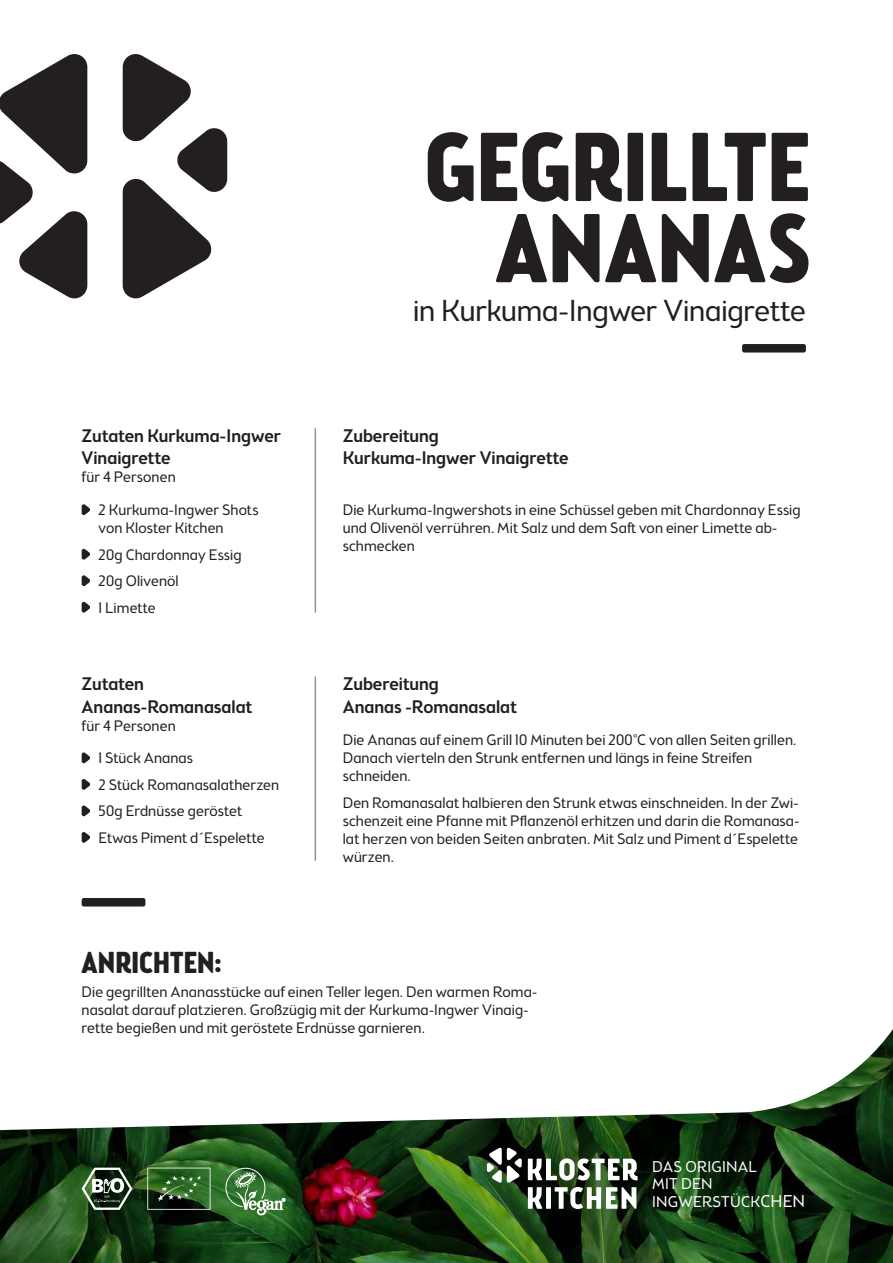
<style>
.page{position:relative;width:893px;height:1263px;background:#fff}
.page>*{position:absolute;margin:0;border:0;box-sizing:border-box;transform-origin:0 0}
.t1{font:700 96.6px/81.2px "Brooklyn Samuels Four";color:#231f20;text-align:right}
.t2{font:300 30px "Brooklyn Samuels Five";letter-spacing:-.005em;color:#231f20}
.t3{font:700 30px "Brooklyn Samuels Four";letter-spacing:.005em;color:#231f20}
.t4{font:500 18px/22.5px "Brooklyn Samuels Five";color:#231f20}
.t5{font:300 15.45px/16.6px "Brooklyn Samuels Five";letter-spacing:.015em;color:#fff}
.t6{font:300 15px/18px "Brooklyn Samuels Five";letter-spacing:.005em;color:#231f20}
.s1{font-size:16.95px}
</style>
<div class="page">
<img style="left:0;top:1029px;width:893px;height:234px">
<svg style="left:487px;top:1148px;width:35px;height:34px"></svg>
<svg style="left:528px;top:1187px;width:108px;height:22px"></svg>
<svg style="left:528px;top:1158px;width:110px;height:22px"></svg>
<svg style="left:0;top:54px;width:227px;height:244px"></svg>
<svg style="left:82px;top:1167px;width:50px;height:43px"></svg>
<svg style="left:147px;top:1167px;width:63px;height:43px;background:#386132"></svg>
<svg style="left:225px;top:1167px;width:60px;height:49px;background:#558752"></svg>
<hr style="left:315px;top:428px;width:1px;height:185px;background:#939598">
<hr style="left:315px;top:676px;width:1px;height:185px;background:#939598">
<div style="left:742px;top:344px;width:64px;height:8px;background:#231f20;border-radius:2px"></div>
<svg style="left:82px;top:504px;width:8px;height:11px"></svg>
<svg style="left:82px;top:549px;width:8px;height:11px"></svg>
<svg style="left:82px;top:575px;width:8px;height:11px"></svg>
<svg style="left:82px;top:602px;width:8px;height:11px"></svg>
<svg style="left:82px;top:752px;width:8px;height:11px"></svg>
<svg style="left:82px;top:779px;width:8px;height:11px"></svg>
<svg style="left:82px;top:805px;width:8px;height:11px"></svg>
<svg style="left:82px;top:832px;width:8px;height:11px"></svg>
<div style="left:82px;top:898px;width:63px;height:8px;background:#231f20;border-radius:2px"></div>
<p class="t4" style="left:82px;top:426px;width:201px">Zutaten Kurkuma-Ingwer<br>Vinaigrette</p>
<p class="t6" style="left:82px;top:469px;width:96px">für 4 Personen</p>
<p class="t6" style="left:99px;top:502px;width:161px">2 Kurkuma-Ingwer Shots von Kloster Kitchen</p>
<p class="t6" style="left:99px;top:542px;width:144px;line-height:26.5px">20g Chardonnay Essig<br>20g Olivenöl<br>1 Limette</p>
<p class="t4" style="left:82px;top:674px;width:172px">Zutaten<br>Ananas-Romanasalat</p>
<p class="t6" style="left:82px;top:717px;width:96px">für 4 Personen</p>
<p class="t6" style="left:99px;top:746px;width:182px;line-height:26.5px">1 Stück Ananas<br>2 Stück Romanasalatherzen<br>50g Erdnüsse geröstet<br>Etwas Piment d´Espelette</p>
<h1 class="t1" style="left:424px;top:135px;width:388px">GEGRILLTE<br>ANANAS</h1>
<h2 class="t2" style="left:413px;top:294px;width:394px">in Kurkuma-Ingwer Vinaigrette</h2>
<p class="t4" style="left:343px;top:426px;width:227px">Zubereitung<br>Kurkuma-Ingwer Vinaigrette</p>
<p class="t6" style="left:343px;top:502px;width:459px">Die Kurkuma-Ingwershots in eine Schüssel geben mit Chardonnay Essig und Olivenöl verrühren. Mit Salz und dem Saft von einer Limette ab&shy;schmecken</p>
<p class="t4" style="left:343px;top:674px;width:176px">Zubereitung<br>Ananas -Romanasalat</p>
<p class="t6" style="left:343px;top:732px;width:455px">Die Ananas auf einem Grill 10 Minuten bei 200°C von allen Seiten grillen.<br>Danach vierteln den Strunk entfernen und längs in feine Streifen schneiden.</p>
<p class="t6" style="left:343px;top:794px;width:458px;text-align:justify">Den Romanasalat halbieren den Strunk etwas einschneiden. In der Zwi&shy;schenzeit eine Pfanne mit Pflanzenöl erhitzen und darin die Romanasa&shy;lat herzen von beiden Seiten anbraten. Mit Salz und Piment d´Espelette würzen.</p>
<h2 class="t3" style="left:82px;top:945px;width:141px">ANRICHTEN:</h2>
<p class="t6" style="left:82px;top:984px;width:457px">Die gegrillten Ananasstücke auf einen Teller legen. Den warmen Roma&shy;nasalat darauf platzieren. Großzügig mit der Kurkuma-Ingwer Vinaig&shy;rette begießen und mit geröstete Erdnüsse garnieren.</p>
<p class="t5" style="left:652px;top:1159px;width:106px">DAS ORIGINAL<br>MIT DEN</p>
<p class="t5" style="left:652px;top:1194px;width:155px">INGWERSTÜCK<span class="s1">CHEN</span></p>
</div>
